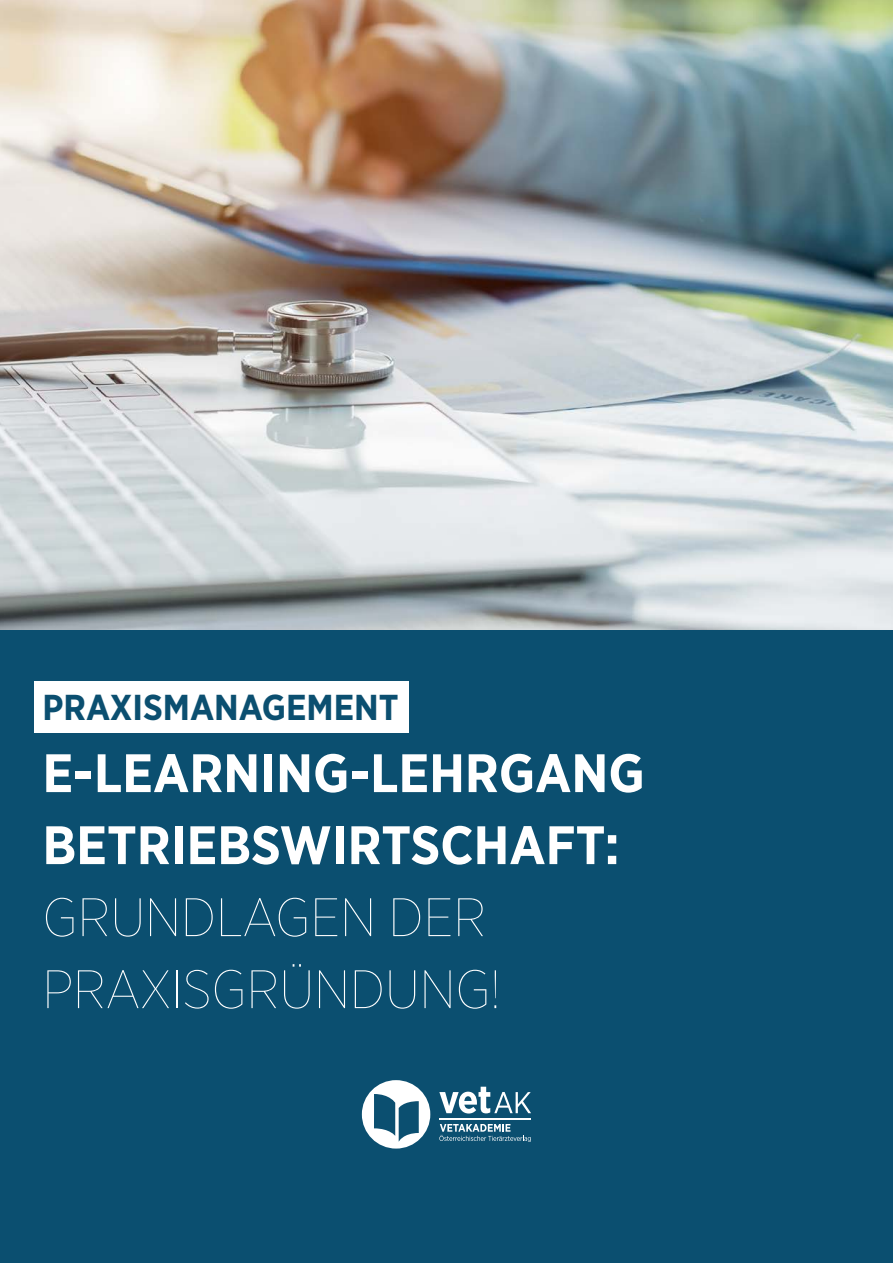
<style>
.page{position:relative;width:893px;height:1263px;background:#0b4f70}
.page>*{position:absolute;margin:0;border:0;box-sizing:border-box;transform-origin:0 0}
.t1{font:700 54px/72px "Gotham Narrow";color:#fff}
.t2{font:100 54px "Gotham Narrow";color:#fff}
.t3{font:700 36px "Gotham Narrow";color:#0b4f70}
</style>
<div class="page">
<div style="left:362px;top:1080px;width:68px;height:68px;background:#fff;border-radius:50%"></div>
<svg style="left:374px;top:1094px;width:45px;height:48px"></svg>
<svg style="left:439px;top:1087px;width:92px;height:26px"></svg>
<hr style="left:439px;top:1118px;width:92px;height:2px;background:#fff">
<svg style="left:439px;top:1124px;width:92px;height:18px"></svg>
<img style="left:0;top:0;width:893px;height:629px">
<div style="left:34px;top:682px;width:374px;height:51px;background:#fff"></div>
<p class="t3" style="left:43px;top:684px;width:358px">PRAXISMANAGEMENT</p>
<p class="t1" style="left:43px;top:737px;width:604px">E-LEARNING-LEHRGANG<br>BETRIEBSWIRTSCHAFT:</p>
<p class="t2" style="left:43px;top:885px;width:445px">GRUNDLAGEN DER</p>
<p class="t2" style="left:43px;top:957px;width:459px">PRAXISGRÜNDUNG!</p>
</div>
